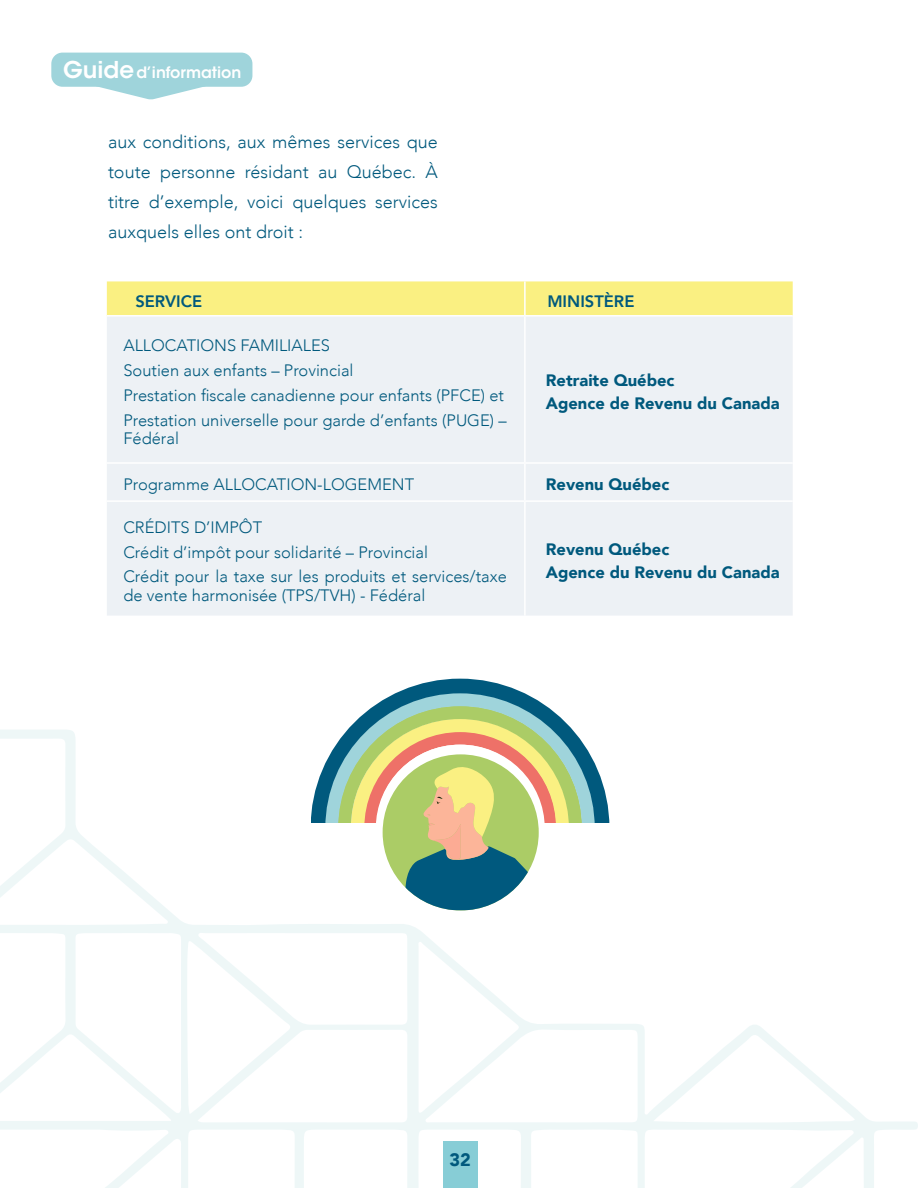
<style>
.page{position:relative;width:918px;height:1188px;background:#fff}
.page>*{position:absolute;margin:0;border:0;box-sizing:border-box;transform-origin:0 0}
.t1{font:300 18px/30px "Avenir";color:#00597d;text-align:justify}
.t2{font:900 18px "Avenir";color:#00597d}
.t3{font:300 16.5px/24.9px "Avenir";color:#00597d}
.t4{font:900 16.5px/22.5px "Avenir";color:#00597d}
.t5{font:800 16.5px "Avenir";color:#00597d}
.t6{font:600 15.6px "ITC Avant Garde Std";color:#fff}
.s1{font-size:23.1px}
</style>
<div class="page">
<div style="left:51px;top:53px;width:201px;height:34px;background:#9fd4db;border-radius:11px"></div>
<svg style="left:95px;top:86px;width:111px;height:13px"></svg>
<div style="left:107px;top:281px;width:686px;height:34px;background:#faf082"></div>
<div style="left:107px;top:317px;width:686px;height:299px;background:#edf1f5"></div>
<hr style="left:524px;top:281px;width:2px;height:34px;background:#fff">
<hr style="left:524px;top:317px;width:2px;height:145px;background:#fff">
<hr style="left:107px;top:462px;width:418px;height:2px;background:#fff">
<hr style="left:525px;top:462px;width:268px;height:2px;background:#fff">
<hr style="left:524px;top:464px;width:2px;height:36px;background:#fff">
<hr style="left:107px;top:500px;width:418px;height:2px;background:#fff">
<hr style="left:525px;top:500px;width:268px;height:2px;background:#fff">
<hr style="left:524px;top:502px;width:2px;height:114px;background:#fff">
<svg style="left:356px;top:679px;width:208px;height:42px"></svg>
<svg style="left:0;top:721px;width:918px;height:467px"></svg>
<p class="t6" style="left:63px;top:63px;width:180px"><span class="s1">Guide</span>d’information</p>
<p class="t1" style="left:108px;top:126px;width:331px">aux conditions, aux mêmes services que toute personne résidant au Québec. À titre d’exemple, voici quelques services auxquels elles ont droit :</p>
<p class="t5" style="left:135px;top:288px;width:68px">SERVICE</p>
<p class="t5" style="left:547px;top:288px;width:89px">MINISTÈRE</p>
<p class="t3" style="left:123px;top:333px;width:385px">ALLOCATIONS FAMILIALES<br>Soutien aux enfants – Provincial<br>Prestation fiscale canadienne pour enfants (PFCE) et Prestation universelle pour garde d’enfants (PUGE) –</p>
<p class="t3" style="left:123px;top:426px;width:57px">Fédéral</p>
<p class="t4" style="left:546px;top:369px;width:235px">Retraite Québec<br>Agence de Revenu du Canada</p>
<p class="t3" style="left:123px;top:472px;width:292px">Programme ALLOCATION-LOGEMENT</p>
<p class="t4" style="left:546px;top:473px;width:125px">Revenu Québec</p>
<p class="t3" style="left:123px;top:515px;width:385px">CRÉDITS D’IMPÔT<br>Crédit d’impôt pour solidarité – Provincial<br>Crédit pour la taxe sur les produits et services/taxe</p>
<p class="t3" style="left:123px;top:582px;width:304px">de vente harmonisée (TPS/TVH) - Fédéral</p>
<p class="t4" style="left:546px;top:538px;width:235px">Revenu Québec<br>Agence du Revenu du Canada</p>
<p class="t2" style="left:450px;top:1144px;width:23px">32</p>
</div>
